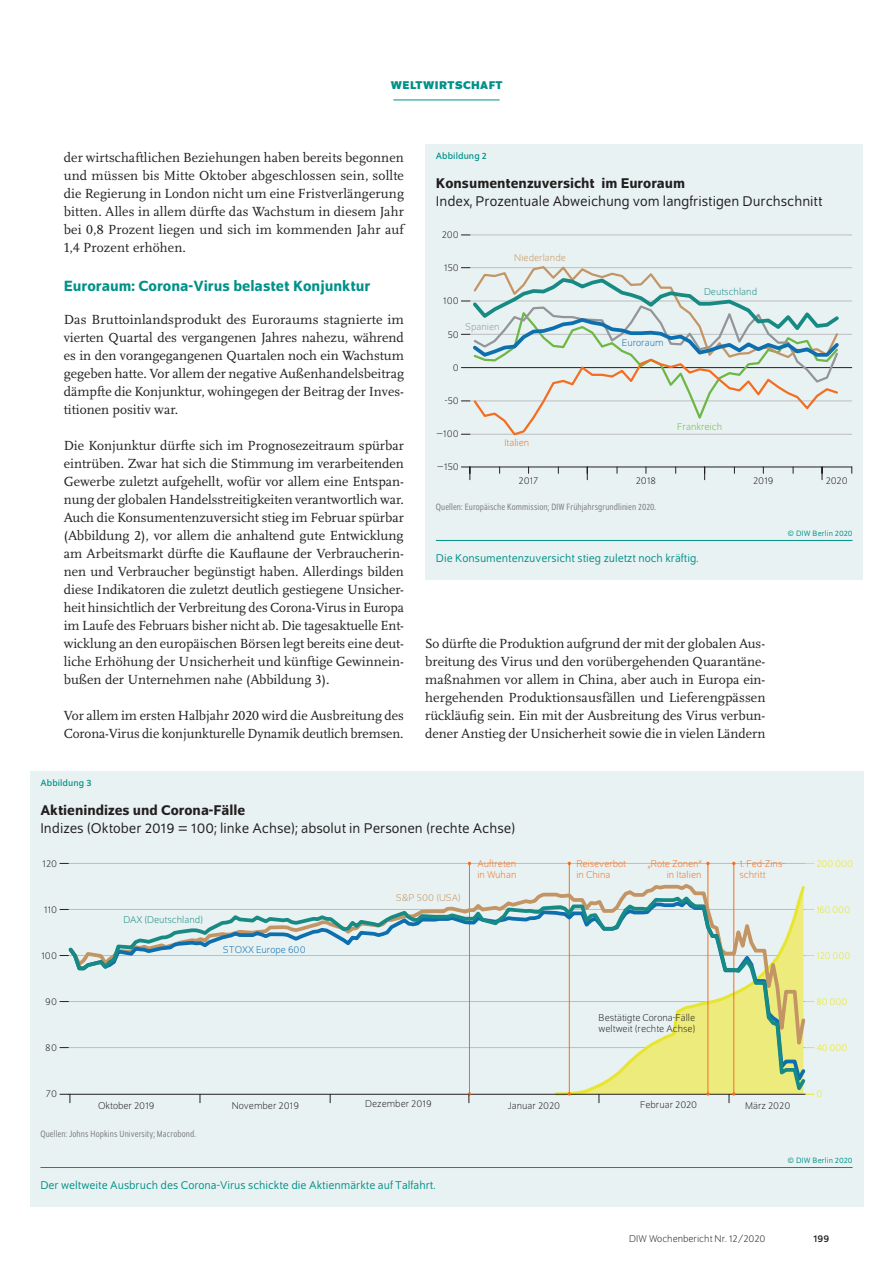
<style>
.page{position:relative;width:893px;height:1263px;background:#fff}
.page>*{position:absolute;margin:0;border:0;box-sizing:border-box;transform-origin:0 0}
.t1{font:500 15.75px "Schumpeter";color:#009188}
.t2{font:15px "Schumpeter Blond";color:#231f20}
.t3{font:500 15px "Schumpeter";color:#231f20}
.t4{font:13.8px/18px "Scala Pro";color:#231f20;text-align:justify}
.t5{font:12px "Schumpeter Blond";color:#009188}
.t6{font:700 12px "Schumpeter";letter-spacing:.04em;color:#009188}
.t7{font:300 10.5px/10.5px "Schumpeter";color:#231f20}
.t8{font:300 10.5px/10.5px "Schumpeter";color:#f36e22}
.t9{font:300 10.5px "Schumpeter";color:#e7e52f}
.t10{font:300 10.5px "Schumpeter";color:#178a83}
.t11{font:300 10.5px "Schumpeter";color:#0e6faf}
.t12{font:300 10.5px "Schumpeter";color:#c49564}
.t13{font:300 10.5px "Schumpeter";color:#6db744}
.t14{font:300 10.5px "Schumpeter";color:#939598}
.t15{font:10.5px "Schumpeter";color:#231f20}
.t16{font:semi-condensed 9.75px "Schumpeter Blond";letter-spacing:.01em;color:#808285}
.t17{font:9.75px "Schumpeter";letter-spacing:.01em;color:#009188}
.t18{font:8.25px "Schumpeter Blond";letter-spacing:.01em;color:#009188}
</style>
<div class="page">
<hr style="left:393px;top:100px;width:107px;height:1px;background:#009188">
<div style="left:425px;top:144px;width:438px;height:435px;background:#e9f2f2"></div>
<hr style="left:470px;top:367px;width:382px;height:1px;background:#231f20">
<hr style="left:470px;top:235px;width:382px;height:1px;background:#bcbdc0">
<hr style="left:470px;top:267px;width:382px;height:1px;background:#bcbdc0">
<hr style="left:470px;top:301px;width:382px;height:1px;background:#bcbdc0">
<hr style="left:470px;top:334px;width:382px;height:1px;background:#bcbdc0">
<hr style="left:470px;top:401px;width:382px;height:1px;background:#bcbdc0">
<hr style="left:470px;top:434px;width:382px;height:1px;background:#bcbdc0">
<hr style="left:470px;top:467px;width:382px;height:1px;background:#231f20">
<svg style="left:822px;top:468px;width:1px;height:12px"></svg>
<svg style="left:704px;top:468px;width:1px;height:12px"></svg>
<svg style="left:587px;top:468px;width:1px;height:12px"></svg>
<svg style="left:461px;top:467px;width:10px;height:13px"></svg>
<svg style="left:461px;top:266px;width:381px;height:170px"></svg>
<hr style="left:436px;top:540px;width:417px;height:1px;background:#009188">
<div style="left:30px;top:771px;width:833px;height:435px;background:#e9f2f2"></div>
<hr style="left:68px;top:863px;width:737px;height:1px;background:#bcbdc0">
<hr style="left:469px;top:863px;width:1px;height:231px;background:#f36e22">
<hr style="left:569px;top:863px;width:1px;height:231px;background:#f36e22">
<hr style="left:708px;top:863px;width:1px;height:231px;background:#f36e22">
<hr style="left:733px;top:863px;width:1px;height:231px;background:#f36e22">
<svg style="left:60px;top:1094px;width:11px;height:9px"></svg>
<svg style="left:65px;top:893px;width:743px;height:205px"></svg>
<hr style="left:40px;top:1167px;width:813px;height:1px;background:#009188">
<p class="t6" style="left:391px;top:79px;width:113px">WELTWIRTSCHAFT</p>
<p class="t4" style="left:64px;top:148px;width:342px">der wirtschaftlichen Beziehungen haben bereits begonnen und müssen bis Mitte Oktober abgeschlossen sein, sollte die Regierung in London nicht um eine Fristverlängerung bitten. Alles in allem dürfte das Wachstum in diesem Jahr bei 0,8 Prozent liegen und sich im kommenden Jahr auf 1,4 Prozent erhöhen.</p>
<p class="t1" style="left:64px;top:278px;width:308px">Euroraum: Corona-Virus belastet Konjunktur</p>
<p class="t4" style="left:64px;top:310px;width:342px">Das Bruttoinlandsprodukt des Euroraums stagnierte im vierten Quartal des vergangenen Jahres nahezu, während es in den vorangegangenen Quartalen noch ein Wachstum gegeben hatte. Vor allem der negative Außenhandelsbeitrag dämpfte die Konjunktur, wohingegen der Beitrag der Inves&shy;titionen positiv war.</p>
<p class="t4" style="left:64px;top:436px;width:342px">Die Konjunktur dürfte sich im Prognosezeitraum spürbar eintrüben. Zwar hat sich die Stimmung im verarbeitenden Gewerbe zuletzt aufgehellt, wofür vor allem eine Entspan&shy;nung der globalen Handelsstreitigkeiten verantwortlich war.<br>Auch die Konsumentenzuversicht stieg im Februar spürbar (Abbildung 2), vor allem die anhaltend gute Entwicklung am Arbeitsmarkt dürfte die Kauflaune der Verbraucherin&shy;nen und Verbraucher begünstigt haben. Allerdings bilden diese Indikatoren die zuletzt deutlich gestiegene Unsicher&shy;heit hinsichtlich der Verbreitung des Corona-Virus in Europa im Laufe des Februars bisher nicht ab. Die tagesaktuelle Ent&shy;wicklung an den europäischen Börsen legt bereits eine deut&shy;liche Erhöhung der Unsicherheit und künftige Gewinnein&shy;bußen der Unternehmen nahe (Abbildung 3).</p>
<p class="t4" style="left:64px;top:706px;width:342px">Vor allem im ersten Halbjahr 2020 wird die Ausbreitung des<br>Corona-Virus die konjunkturelle Dynamik deutlich bremsen.</p>
<p class="t17" style="left:436px;top:151px;width:53px">Abbildung 2</p>
<p class="t3" style="left:436px;top:175px;width:251px">Konsumentenzuversicht im Euroraum</p>
<p class="t2" style="left:436px;top:194px;width:388px">Index, Prozentuale Abweichung vom langfristigen Durchschnitt</p>
<p class="t7" style="left:442px;top:230px;width:19px">200</p>
<p class="t7" style="left:444px;top:263px;width:16px">150</p>
<p class="t7" style="left:443px;top:296px;width:17px">100</p>
<p class="t14" style="left:465px;top:321px;width:36px">Spanien</p>
<p class="t7" style="left:447px;top:329px;width:13px">50</p>
<p class="t7" style="left:453px;top:362px;width:7px">0</p>
<p class="t7" style="left:445px;top:396px;width:16px">-50</p>
<p class="t12" style="left:514px;top:253px;width:53px">Niederlande</p>
<p class="t7" style="left:436px;top:429px;width:24px">−100</p>
<p class="t7" style="left:437px;top:462px;width:24px">−150</p>
<p class="t8" style="left:504px;top:438px;width:26px">Italien</p>
<p class="t11" style="left:622px;top:337px;width:43px">Euroraum</p>
<p class="t10" style="left:704px;top:286px;width:55px">Deutschland</p>
<p class="t13" style="left:677px;top:421px;width:46px">Frankreich</p>
<p class="t7" style="left:519px;top:475px;width:21px">2017</p>
<p class="t7" style="left:636px;top:475px;width:22px">2018</p>
<p class="t7" style="left:753px;top:475px;width:22px">2019</p>
<p class="t7" style="left:826px;top:475px;width:23px">2020</p>
<p class="t16" style="left:436px;top:502px;width:222px">Quellen: Europäische Kommission; DIW Frühjahrsgrundlinien 2020.</p>
<p class="t5" style="left:436px;top:552px;width:264px">Die Konsumentenzuversicht stieg zuletzt noch kräftig.</p>
<p class="t18" style="left:788px;top:529px;width:66px">© DIW Berlin 2020</p>
<p class="t4" style="left:425px;top:634px;width:342px">So dürfte die Produktion aufgrund der mit der globalen Aus&shy;breitung des Virus und den vorübergehenden Quarantäne&shy;maßnahmen vor allem in China, aber auch in Europa ein&shy;hergehenden Produktionsausfällen und Lieferengpässen rückläufig sein. Ein mit der Ausbreitung des Virus verbun&shy;dener Anstieg der Unsicherheit sowie die in vielen Ländern</p>
<p class="t17" style="left:40px;top:778px;width:53px">Abbildung 3</p>
<p class="t3" style="left:40px;top:802px;width:206px">Aktienindizes und Corona-Fälle</p>
<p class="t2" style="left:40px;top:821px;width:477px">Indizes (Oktober 2019 = 100; linke Achse); absolut in Personen (rechte Achse)</p>
<p class="t8" style="left:477px;top:859px;width:41px">Auftreten in Wuhan</p>
<p class="t8" style="left:576px;top:859px;width:51px">Reiseverbot in China</p>
<p class="t7" style="left:43px;top:858px;width:16px">120</p>
<p class="t7" style="left:44px;top:904px;width:14px">110</p>
<p class="t7" style="left:41px;top:951px;width:17px">100</p>
<p class="t7" style="left:45px;top:997px;width:14px">90</p>
<p class="t10" style="left:123px;top:914px;width:81px">DAX (Deutschland)</p>
<p class="t11" style="left:223px;top:944px;width:84px">STOXX Europe 600</p>
<p class="t12" style="left:396px;top:893px;width:67px">S&amp;P 500 (USA)</p>
<p class="t8" style="left:648px;top:859px;width:55px;text-align:right">„Rote Zonen“ in Italien</p>
<p class="t8" style="left:739px;top:859px;width:47px">1. Fed-Zins&shy;schritt</p>
<p class="t7" style="left:45px;top:1043px;width:13px">80</p>
<p class="t7" style="left:46px;top:1089px;width:13px">70</p>
<p class="t7" style="left:599px;top:1013px;width:98px">Bestätigte Corona-Fälle weltweit (rechte Achse)</p>
<p class="t7" style="left:98px;top:1100px;width:58px">Oktober 2019</p>
<p class="t7" style="left:232px;top:1100px;width:69px">November 2019</p>
<p class="t7" style="left:365px;top:1099px;width:68px">Dezember 2019</p>
<p class="t7" style="left:508px;top:1100px;width:54px">Januar 2020</p>
<p class="t7" style="left:640px;top:1100px;width:59px">Februar 2020</p>
<p class="t7" style="left:745px;top:1100px;width:47px">März 2020</p>
<p class="t16" style="left:40px;top:1129px;width:157px">Quellen: Johns Hopkins University; Macrobond.</p>
<p class="t9" style="left:816px;top:858px;width:38px">200 000</p>
<p class="t9" style="left:816px;top:904px;width:35px">160000</p>
<p class="t9" style="left:816px;top:950px;width:36px">120 000</p>
<p class="t9" style="left:816px;top:997px;width:33px">80 000</p>
<p class="t9" style="left:816px;top:1043px;width:33px">40 000</p>
<p class="t9" style="left:816px;top:1089px;width:7px">0</p>
<p class="t5" style="left:40px;top:1179px;width:397px">Der weltweite Ausbruch des Corona-Virus schickte die Aktienmärkte auf Talfahrt.</p>
<p class="t18" style="left:788px;top:1156px;width:66px">© DIW Berlin 2020</p>
<p class="t7" style="left:629px;top:1234px;width:138px">DIW Wochenbericht Nr. 12/2020</p>
<p class="t15" style="left:813px;top:1233px;width:17px">199</p>
</div>
